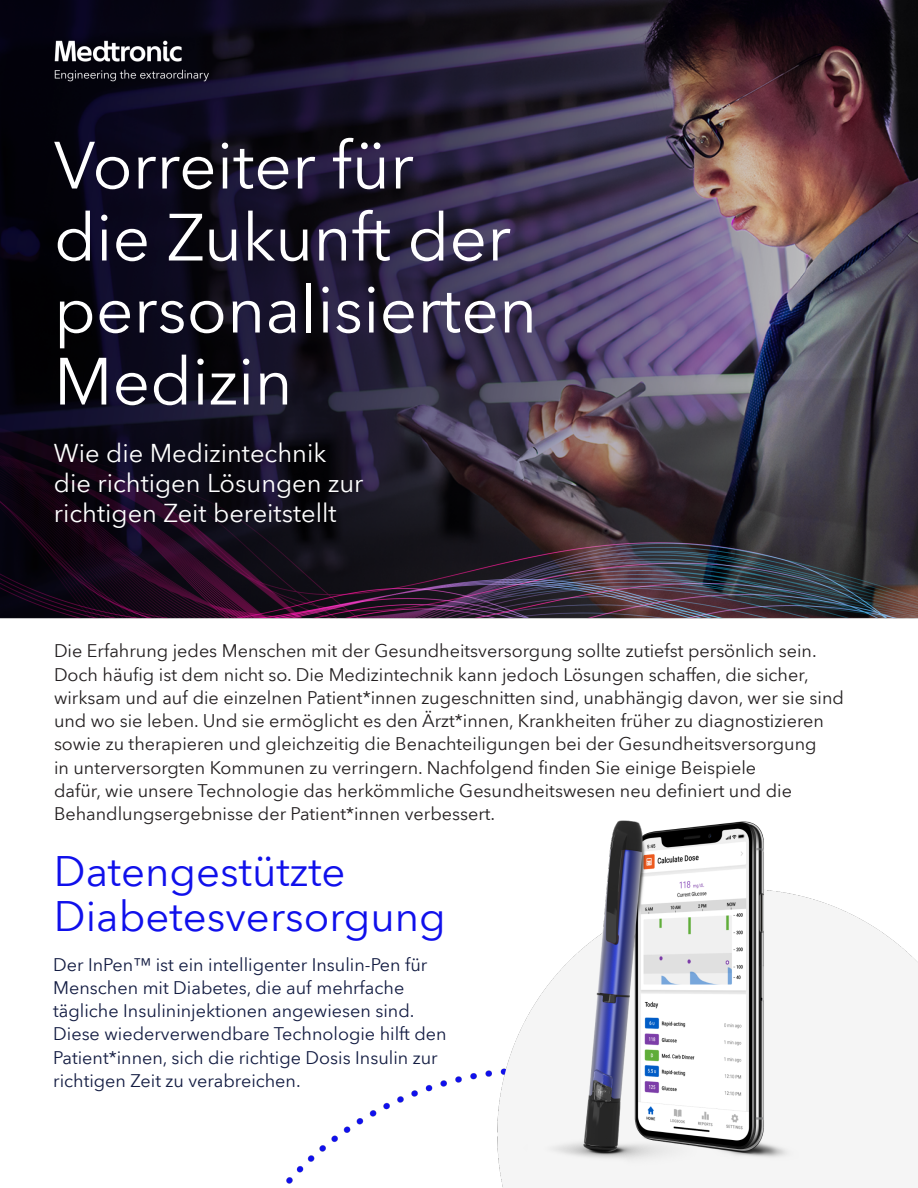
<style>
.page{position:relative;width:918px;height:1188px;background:#fff}
.page>*{position:absolute;margin:0;border:0;box-sizing:border-box;transform-origin:0 0}
.t1{font:66px/72px "Avenir Next World";color:#fff}
.t2{font:42px/45px "Avenir Next World";color:#1010eb}
.t3{font:25.5px/30px "Avenir Next World";color:#fff}
.t4{font:18px/23.2px "Avenir Next World";color:#231f20}
.t5{font:18px/23.2px "Avenir Next World";color:#131c42}
</style>
<div class="page">
<img style="left:0;top:0;width:918px;height:1188px">
<h1 class="t1" style="left:54px;top:130px;width:485px">Vorreiter für<br>die Zukunft der personalisierten<br>Medizin</h1>
<h3 class="t3" style="left:54px;top:439px;width:311px">Wie die Medizintechnik die richtigen Lösungen zur richtigen Zeit bereitstellt</h3>
<p class="t4" style="left:54px;top:640px;width:792px">Die Erfahrung jedes Menschen mit der Gesundheitsversorgung sollte zutiefst persönlich sein.<br>Doch häufig ist dem nicht so. Die Medizintechnik kann jedoch Lösungen schaffen, die sicher, wirksam und auf die einzelnen Patient*innen zugeschnitten sind, unabhängig davon, wer sie sind und wo sie leben. Und sie ermöglicht es den Ärzt*innen, Krankheiten früher zu diagnostizieren sowie zu therapieren und gleichzeitig die Benachteiligungen bei der Gesundheitsversorgung<br>in unterversorgten Kommunen zu verringern. Nachfolgend finden Sie einige Beispiele<br>dafür, wie unsere Technologie das herkömmliche Gesundheitswesen neu definiert und die Behandlungsergebnisse der Patient*innen verbessert.</p>
<h2 class="t2" style="left:54px;top:850px;width:393px">Datengestützte<br>Diabetesversorgung</h2>
<p class="t5" style="left:53px;top:953px;width:395px">Der InPen™ ist ein intelligenter Insulin-Pen für Menschen mit Diabetes, die auf mehrfache tägliche Insulininjektionen angewiesen sind.<br>Diese wiederverwendbare Technologie hilft den Patient*innen, sich die richtige Dosis Insulin zur richtigen Zeit zu verabreichen.</p>
</div>
